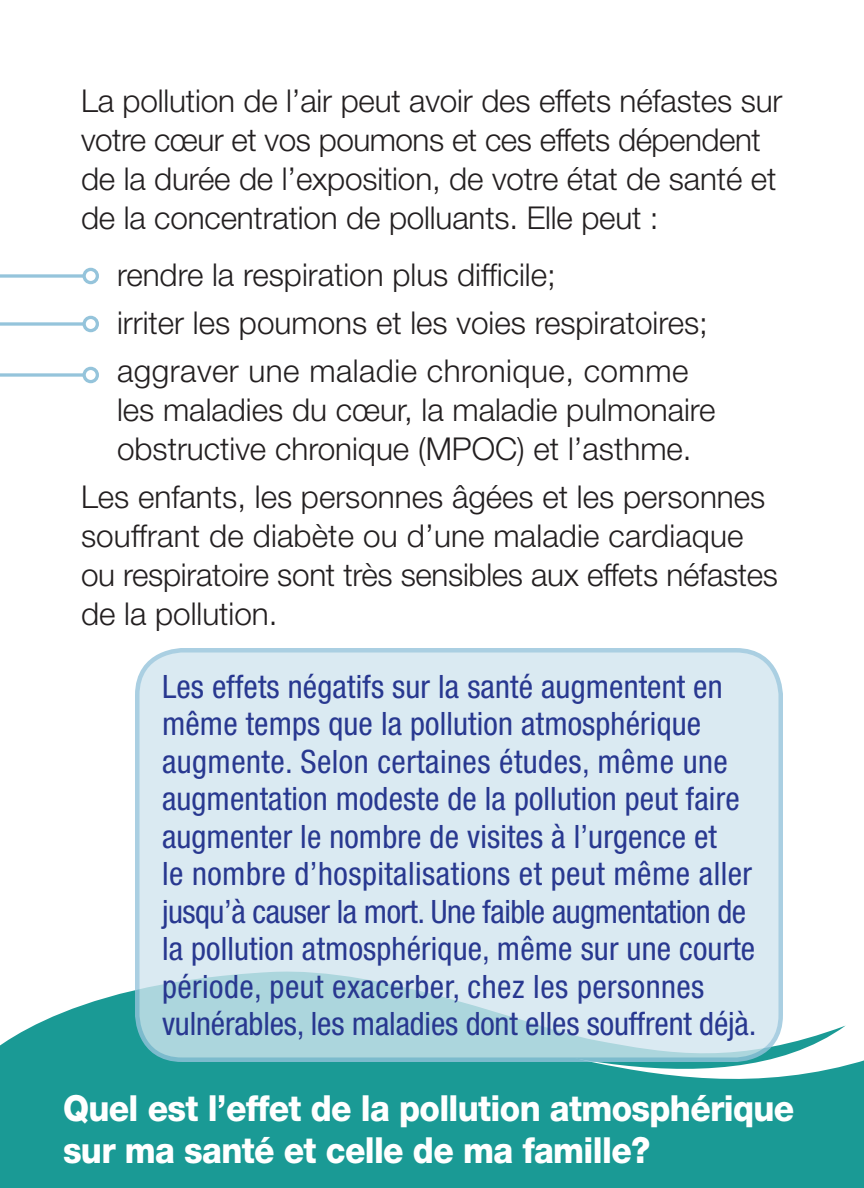
<style>
.page{position:relative;width:864px;height:1188px;background:#fff}
.page>*{position:absolute;margin:0;border:0;box-sizing:border-box;transform-origin:0 0}
.Tab_title{font:800 36px/42px "Helvetica Neue LT Std";letter-spacing:-.02em;color:#fff;scale:.93 1}
.Box_body{font:condensed 32.4px/37.5px "Helvetica Neue LT Std";letter-spacing:.005em;color:#283890}
.Body{font:300 31.5px/39px "Helvetica Neue LT Std";letter-spacing:-.005em;color:#231f20}
.Bullet{font:300 31.5px/39px "Helvetica Neue LT Std";color:#231f20}
</style>
<div class="page">
<div style="left:0;top:1060px;width:864px;height:128px;background:#1a9a95"></div>
<svg style="left:0;top:990px;width:846px;height:144px;background:#36a6a2"></svg>
<svg style="left:0;top:274px;width:82px;height:4px"></svg>
<div style="left:82px;top:268px;width:17px;height:16px;border:3px solid #95c4db;border-radius:50%"></div>
<svg style="left:0;top:322px;width:82px;height:4px"></svg>
<div style="left:82px;top:316px;width:17px;height:16px;border:3px solid #95c4db;border-radius:50%"></div>
<svg style="left:0;top:373px;width:82px;height:4px"></svg>
<div style="left:82px;top:367px;width:17px;height:16px;border:3px solid #95c4db;border-radius:50%"></div>
<svg style="left:137px;top:650px;width:644px;height:410px;background:#d4e7ef"></svg>
<div style="left:135px;top:648px;width:648px;height:414px;border:4px solid #95c4db;border-radius:45px"></div>
<p class="Body" style="left:81px;top:81px;width:703px">La pollution de l’air peut avoir des effets néfastes sur votre cœur et vos poumons et ces effets dépendent de la durée de l’exposition, de votre état de santé et de la concentration de polluants. Elle peut :</p>
<p class="Bullet" style="left:117px;top:255px;width:440px">rendre la respiration plus difficile;</p>
<p class="Bullet" style="left:117px;top:303px;width:593px">irriter les poumons et les voies respiratoires;</p>
<p class="Bullet" style="left:117px;top:351px;width:600px">aggraver une maladie chronique, comme les maladies du cœur, la maladie pulmonaire obstructive chronique (MPOC) et l’asthme.</p>
<p class="Body" style="left:81px;top:477px;width:699px">Les enfants, les personnes âgées et les personnes souffrant de diabète ou d’une maladie cardiaque ou respiratoire sont très sensibles aux effets néfastes de la pollution.</p>
<p class="Box_body" style="left:162px;top:667px;width:596px">Les effets négatifs sur la santé augmentent en même temps que la pollution atmosphérique augmente. Selon certaines études, même une augmentation modeste de la pollution peut faire augmenter le nombre de visites à l’urgence et<br>le nombre d’hospitalisations et peut même aller jusqu’à causer la mort. Une faible augmentation de la pollution atmosphérique, même sur une courte période, peut exacerber, chez les personnes vulnérables, les maladies dont elles souffrent déjà.</p>
<p class="Tab_title" style="left:63px;top:1087px;width:788px">Quel est l’effet de la pollution atmosphérique sur ma santé et celle de ma famille?</p>
</div>
